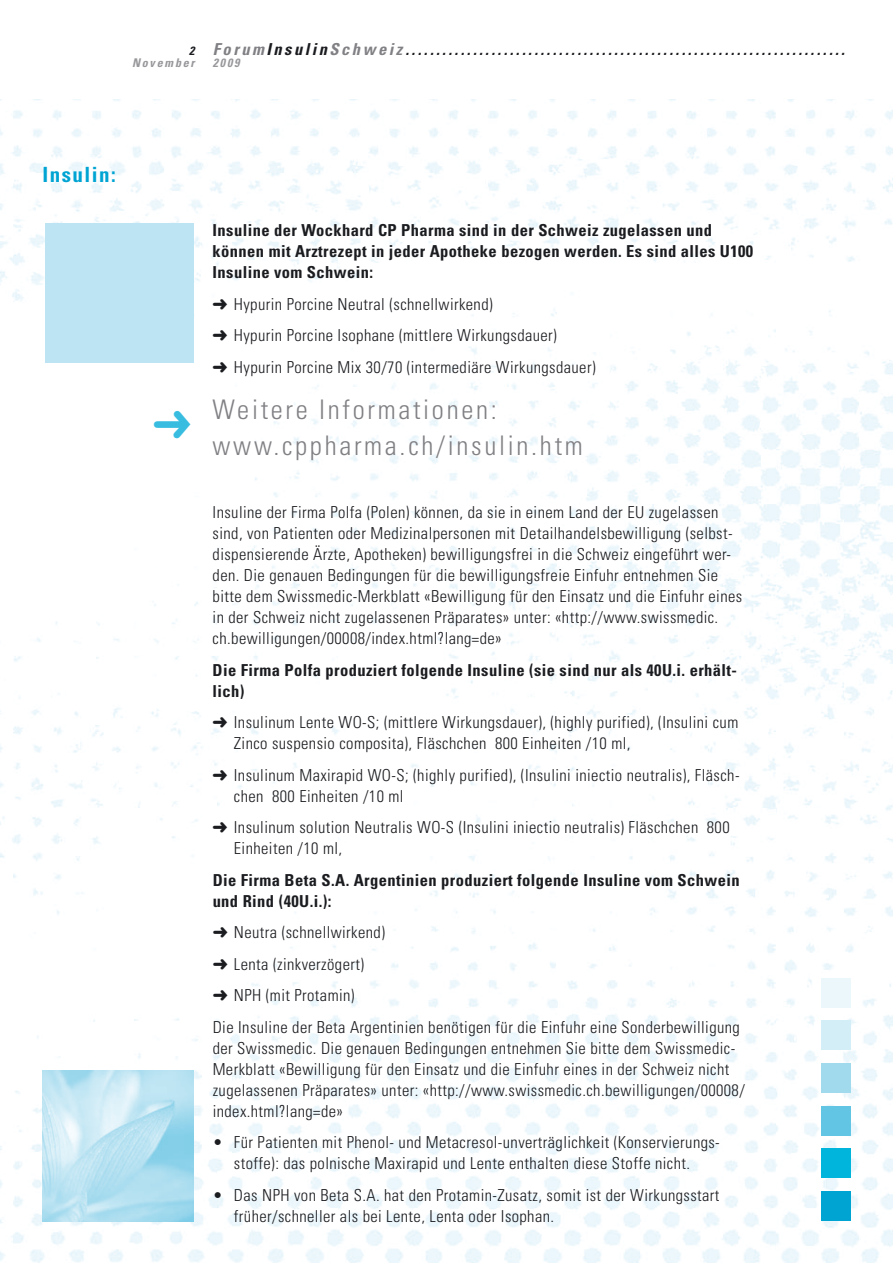
<style>
.page{position:relative;width:893px;height:1263px;background:#fff}
.page>*{position:absolute;margin:0;border:0;box-sizing:border-box;transform-origin:0 0}
.t1{font:36px "Dingb Nr 4";color:#38bde0}
.t2{font:300 condensed 27px/36px "Univers";letter-spacing:.1em;color:#818084}
.t3{font:700 condensed 21px "Univers";letter-spacing:.07em;color:#00a4d3}
.t4{font:300 condensed 16.5px/21px "Univers";letter-spacing:.025em;color:#1b1c20}
.t5{font:700 condensed 16.5px/21px "Univers";letter-spacing:.025em;color:#1b1c20}
.t6{font:italic 700 condensed 16.5px "Univers";letter-spacing:.15em;color:#1b1c20}
.t7{font:italic 700 condensed 12px "Univers";letter-spacing:.15em;color:#98989c}
.s1{font-size:12px}
.s2{color:#818084}
</style>
<div class="page">
<img style="left:0;top:100px;width:893px;height:1163px">
<div style="left:45px;top:223px;width:148px;height:140px;background:#bce4f2"></div>
<img style="left:43px;top:1071px;width:150px;height:151px">
<div style="left:821px;top:1148px;width:29px;height:30px;background:#00b5db"></div>
<div style="left:821px;top:1106px;width:29px;height:29px;background:#62c5e4"></div>
<div style="left:821px;top:1063px;width:29px;height:30px;background:#a1d9ed"></div>
<div style="left:821px;top:1020px;width:29px;height:30px;background:#d4eef7"></div>
<div style="left:821px;top:978px;width:29px;height:30px;background:#ecf7fc"></div>
<div style="left:821px;top:1191px;width:29px;height:29px;background:#00a4d3"></div>
<p class="t6" style="left:189px;top:39px;width:657px"><span class="s1">2</span> <span class="s2">Forum</span>Insulin<span class="s2">Schweiz</span>........................................................................</p>
<p class="t7" style="left:132px;top:56px;width:64px">November</p>
<p class="t7" style="left:213px;top:56px;width:28px">2009</p>
<p class="t3" style="left:43px;top:162px;width:75px">Insulin:</p>
<h1 class="t1" style="left:153px;top:405px;width:40px">L</h1>
<p class="t5" style="left:213px;top:219px;width:542px">Insuline der Wockhard CP Pharma sind in der Schweiz zugelassen und können mit Arztrezept in jeder Apotheke bezogen werden. Es sind alles U100<br>Insuline vom Schwein:</p>
<p class="t4" style="left:213px;top:288px;width:385px;line-height:31.5px">➜ Hypurin Porcine Neutral (schnellwirkend)<br>➜ Hypurin Porcine Isophane (mittlere Wirkungsdauer)<br>➜ Hypurin Porcine Mix 30/70 (intermediäre Wirkungsdauer)</p>
<h2 class="t2" style="left:213px;top:391px;width:372px">Weitere Informationen: www.cppharma.ch/insulin.htm</h2>
<p class="t4" style="left:213px;top:501px;width:531px">Insuline der Firma Polfa (Polen) können, da sie in einem Land der EU zugelassen sind, von Patienten oder Medizinalpersonen mit Detailhandelsbewilligung (selbst&shy;dispensierende Ärzte, Apotheken) bewilligungsfrei in die Schweiz eingeführt wer&shy;den. Die genauen Bedingungen für die bewilligungsfreie Einfuhr entnehmen Sie bitte dem Swissmedic-Merkblatt «Bewilligung für den Einsatz und die Einfuhr eines in der Schweiz nicht zugelassenen Präparates» unter: «http://www.swissmedic. ch.bewilligungen/00008/index.html?lang=de»</p>
<p class="t5" style="left:213px;top:659px;width:526px">Die Firma Polfa produziert folgende Insuline (sie sind nur als 40U.i. erhält&shy;lich)</p>
<p class="t4" style="left:234px;top:711px;width:506px;text-indent:-21px">➜ Insulinum Lente WO-S; (mittlere Wirkungsdauer), (highly purified), (Insulini cum<br>Zinco suspensio composita), Fläschchen 800 Einheiten /10 ml,</p>
<p class="t4" style="left:234px;top:764px;width:507px;text-indent:-21px">➜ Insulinum Maxirapid WO-S; (highly purified), (Insulini iniectio neutralis), Fläsch&shy;chen 800 Einheiten /10 ml</p>
<p class="t4" style="left:234px;top:816px;width:497px;text-indent:-21px">➜ Insulinum solution Neutralis WO-S (Insulini iniectio neutralis) Fläschchen 800<br>Einheiten /10 ml,</p>
<p class="t5" style="left:213px;top:869px;width:529px">Die Firma Beta S.A. Argentinien produziert folgende Insuline vom Schwein und Rind (40U.i.):</p>
<p class="t4" style="left:213px;top:916px;width:529px;line-height:31.5px">➜ Neutra (schnellwirkend)<br>➜ Lenta (zinkverzögert)<br>➜ NPH (mit Protamin)<br>Die Insuline der Beta Argentinien benötigen für die Einfuhr eine Sonderbewilligung</p>
<p class="t4" style="left:213px;top:1037px;width:534px">der Swissmedic. Die genauen Bedingungen entnehmen Sie bitte dem Swissmedic-Merkblatt «Bewilligung für den Einsatz und die Einfuhr eines in der Schweiz nicht zugelassenen Präparates» unter: «http://www.swissmedic.ch.bewilligungen/00008/ index.html?lang=de»</p>
<p class="t4" style="left:213px;top:1132px;width:509px;text-align:center">• Für Patienten mit Phenol- und Metacresol-unverträglichkeit (Konservierungs&shy;stoffe): das polnische Maxirapid und Lente enthalten diese Stoffe nicht.</p>
<p class="t4" style="left:234px;top:1184px;width:487px;text-indent:-21px">• Das NPH von Beta S.A. hat den Protamin-Zusatz, somit ist der Wirkungsstart früher/schneller als bei Lente, Lenta oder Isophan.</p>
</div>
